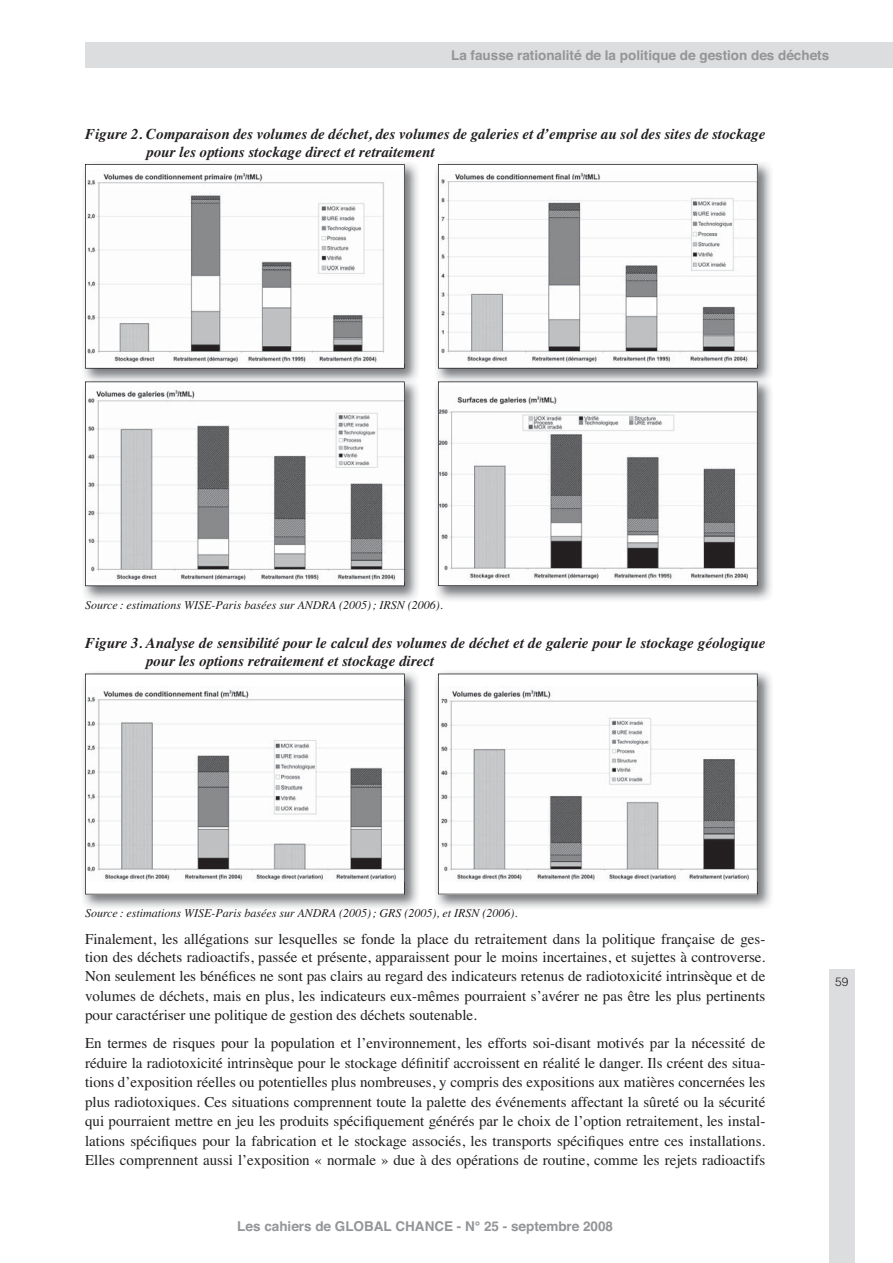
<style>
.page{position:relative;width:893px;height:1263px;background:#fff}
.page>*{position:absolute;margin:0;border:0;box-sizing:border-box;transform-origin:0 0}
.t1{font:15px/19.5px "Times";color:#231f20;text-align:justify}
.t2{font:italic 700 15px/18px "Times";color:#231f20}
.t3{font:700 13.5px "Helvetica";color:#939598}
.t4{font:italic 12px "Times";color:#231f20}
.t5{font:300 12px "Helvetica";color:#231f20}
</style>
<div class="page">
<div style="left:85px;top:43px;width:808px;height:25px;background:#dcddde"></div>
<div style="left:829px;top:969px;width:26px;height:294px;background:#dcddde"></div>
<img style="left:84px;top:163px;width:334px;height:215px">
<svg style="left:85px;top:164px;width:320px;height:205px"></svg>
<img style="left:436px;top:163px;width:335px;height:437px">
<svg style="left:438px;top:164px;width:320px;height:205px"></svg>
<img style="left:84px;top:384px;width:334px;height:216px">
<svg style="left:85px;top:381px;width:320px;height:205px"></svg>
<img style="left:436px;top:378px;width:335px;height:6px">
<svg style="left:438px;top:381px;width:320px;height:205px"></svg>
<img style="left:83px;top:672px;width:335px;height:236px">
<svg style="left:85px;top:674px;width:320px;height:220px"></svg>
<img style="left:436px;top:672px;width:335px;height:236px">
<svg style="left:438px;top:674px;width:320px;height:220px"></svg>
<p class="t3" style="left:451px;top:51px;width:380px">La fausse rationalité de la politique de gestion des déchets</p>
<p class="t2" style="left:146px;top:126px;width:621px;text-indent:-61px">Figure 2. Comparaison des volumes de déchet, des volumes de galeries et d’emprise au sol des sites de stockage pour les options stockage direct et retraitement</p>
<p class="t4" style="left:85px;top:601px;width:359px">Source : estimations WISE-Paris basées sur ANDRA (2005) ; IRSN (2006).</p>
<p class="t2" style="left:146px;top:636px;width:621px;text-indent:-61px">Figure 3. Analyse de sensibilité pour le calcul des volumes de déchet et de galerie pour le stockage géologique pour les options retraitement et stockage direct</p>
<p class="t4" style="left:85px;top:909px;width:434px">Source : estimations WISE-Paris basées sur ANDRA (2005) ; GRS (2005), et IRSN (2006).</p>
<p class="t1" style="left:85px;top:931px;width:682px;line-height:18px">Finalement, les allégations sur lesquelles se fonde la place du retraitement dans la politique française de ges&shy;tion des déchets radioactifs, passée et présente, apparaissent pour le moins incertaines, et sujettes à controverse.</p>
<p class="t1" style="left:85px;top:968px;width:682px">Non seulement les bénéfices ne sont pas clairs au regard des indicateurs retenus de radiotoxicité intrinsèque et de volumes de déchets, mais en plus, les indicateurs eux-mêmes pourraient s’avérer ne pas être les plus pertinents pour caractériser une politique de gestion des déchets soutenable.</p>
<p class="t1" style="left:85px;top:1035px;width:682px">En termes de risques pour la population et l’environnement, les efforts soi-disant motivés par la nécessité de réduire la radiotoxicité intrinsèque pour le stockage définitif accroissent en réalité le danger. Ils créent des situa&shy;tions d’exposition réelles ou potentielles plus nombreuses, y compris des expositions aux matières concernées les plus radiotoxiques. Ces situations comprennent toute la palette des événements affectant la sûreté ou la sécurité qui pourraient mettre en jeu les produits spécifiquement générés par le choix de l’option retraitement, les instal&shy;lations spécifiques pour la fabrication et le stockage associés, les transports spécifiques entre ces installations.<br>Elles comprennent aussi l’exposition « normale » due à des opérations de routine, comme les rejets radioactifs</p>
<p class="t3" style="left:237px;top:1221px;width:377px">Les cahiers de GLOBAL CHANCE - N° 25 - septembre 2008</p>
<p class="t5" style="left:835px;top:977px;width:15px">59</p>
</div>
